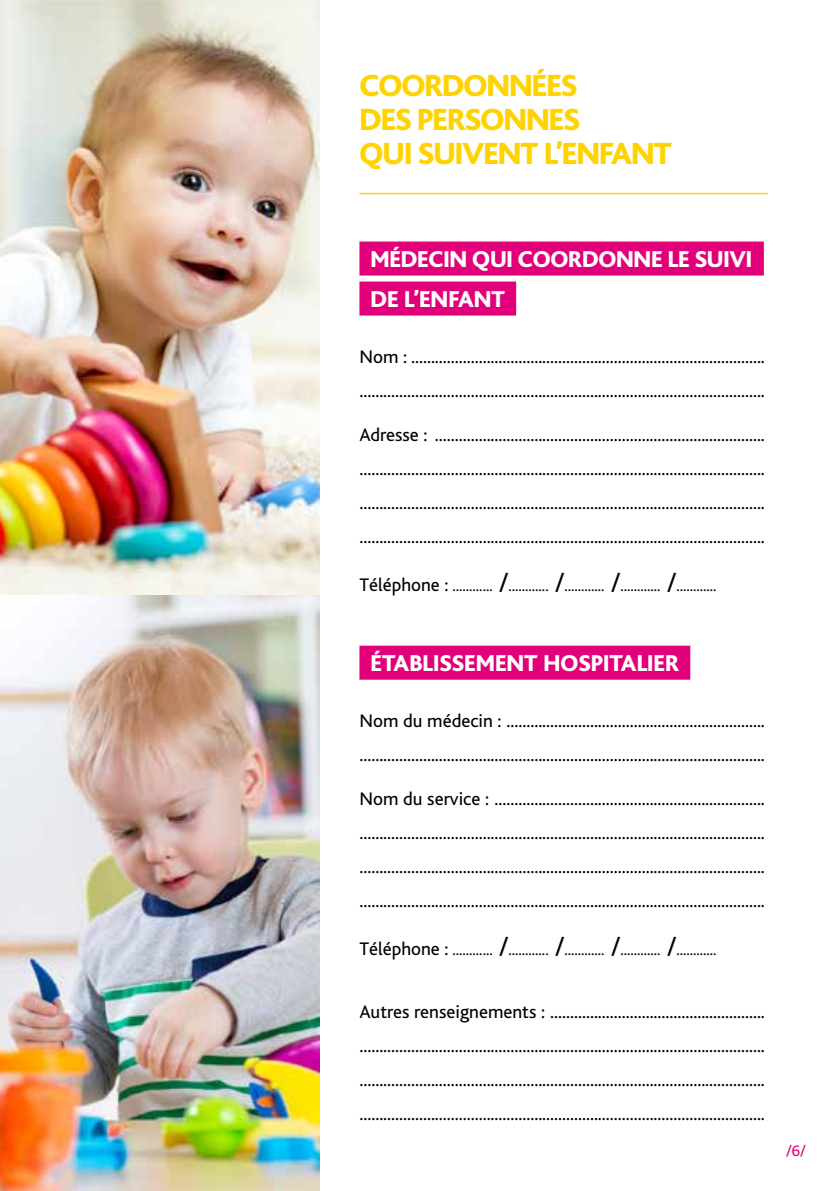
<style>
.page{position:relative;width:840px;height:1191px;background:#fff}
.page>*{position:absolute;margin:0;border:0;box-sizing:border-box;transform-origin:0 0}
.t1{font:800 32px/34px "Bliss";letter-spacing:-.03em;color:#ffd300}
.t2{font:800 24px/40px "Bliss";color:#fff}
.t3{font:19px/34px "Bliss";color:#000;text-align:justify}
.t4{font:16px "Bliss";color:#000}
.t5{font:16px "Bliss";color:#e2007a}
.s1{font-size:19px}
.s2{font-size:26px}
</style>
<div class="page">
<img style="left:0;top:0;width:319px;height:595px">
<img style="left:0;top:595px;width:319px;height:596px">
<hr style="left:359px;top:193px;width:408px;height:1px;background:#ffd300">
<div style="left:359px;top:241px;width:404px;height:34px;background:#e2007a"></div>
<div style="left:359px;top:281px;width:157px;height:34px;background:#e2007a"></div>
<div style="left:359px;top:645px;width:331px;height:34px;background:#e2007a"></div>
<h1 class="t1" style="left:359px;top:70px;width:314px">COORDONNÉES<br>DES PERSONNES<br>QUI SUIVENT L’ENFANT</h1>
<p class="t2" style="left:370px;top:239px;width:383px">MÉDECIN QUI COORDONNE LE SUIVI<br>DE L’ENFANT</p>
<p class="t3" style="left:359px;top:340px;width:407px">Nom : ......................................................................................... ......................................................................................................</p>
<p class="t3" style="left:359px;top:418px;width:407px">Adresse : ................................................................................... ...................................................................................................... ...................................................................................................... ......................................................................................................</p>
<p class="t4" style="left:359px;top:577px;width:358px"><span class="s1">Téléphone :</span> ............ <span class="s2">/</span>............ <span class="s2">/</span>............ <span class="s2">/</span>............ <span class="s2">/</span>............</p>
<p class="t2" style="left:370px;top:643px;width:310px">ÉTABLISSEMENT HOSPITALIER</p>
<p class="t3" style="left:359px;top:704px;width:407px">Nom du médecin : ................................................................. ......................................................................................................</p>
<p class="t3" style="left:359px;top:782px;width:407px">Nom du service : .................................................................... ...................................................................................................... ...................................................................................................... ......................................................................................................</p>
<p class="t4" style="left:359px;top:941px;width:358px"><span class="s1">Téléphone :</span> ............ <span class="s2">/</span>............ <span class="s2">/</span>............ <span class="s2">/</span>............ <span class="s2">/</span>............</p>
<p class="t3" style="left:359px;top:994px;width:407px">Autres renseignements : ...................................................... ...................................................................................................... ...................................................................................................... ......................................................................................................</p>
<p class="t5" style="left:785px;top:1142px;width:21px">/6/</p>
</div>
